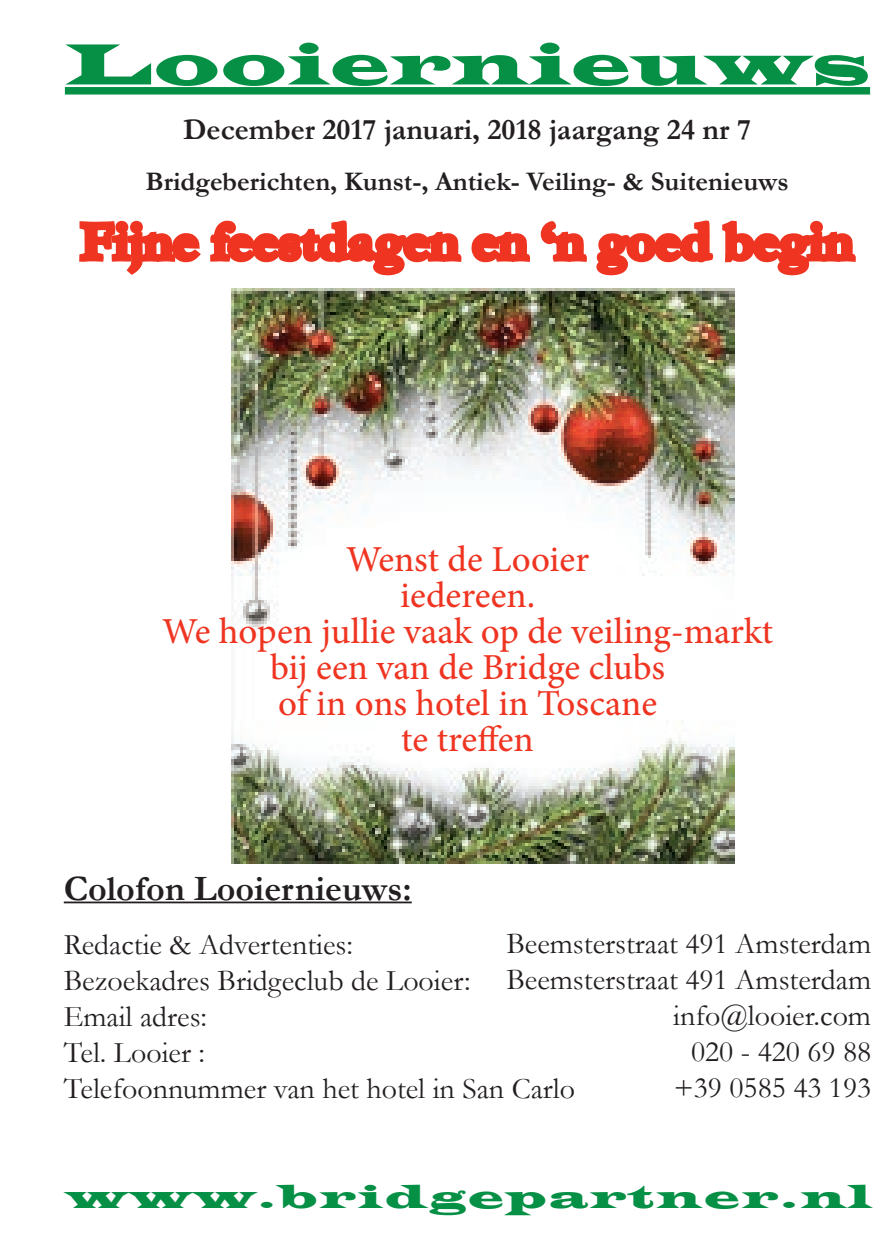
<style>
.page{position:relative;width:893px;height:1259px;background:#fff}
.page>*{position:absolute;margin:0;border:0;box-sizing:border-box;transform-origin:0 0}
.t1{font:60px "Latin Wide";letter-spacing:.03em;color:#069046;scale:1.1 1}
.t2{font:36px/36px "Adobe Hebrew";color:#ef3522;text-align:center}
.t3{font:700 36px "Garamond";color:#231f20}
.t4{font:33px "Latin Wide";letter-spacing:.07em;color:#069046;scale:1.2 1}
.t5{font:30px/36px "Garamond";color:#231f20}
.t6{font:700 30px "Garamond";color:#231f20}
.t7{font:700 27px "Garamond";color:#231f20}
</style>
<div class="page">
<div style="left:65px;top:87px;width:805px;height:8px;background:#069046"></div>
<svg style="left:79px;top:220px;width:777px;height:120px"></svg>
<hr style="left:64px;top:901px;width:348px;height:2px;background:#231f20">
<img style="left:232px;top:289px;width:503px;height:575px">
<h1 class="t1" style="left:65px;top:27px;width:733px">Looiernieuws</h1>
<p class="t6" style="left:183px;top:111px;width:569px">December 2017 januari, 2018 jaargang 24 nr 7</p>
<p class="t7" style="left:145px;top:165px;width:645px">Bridgeberichten, Kunst-, Antiek- Veiling- &amp; Suitenieuws</p>
<p class="t2" style="left:162px;top:542px;width:612px">Wenst de Looier<br>iedereen.<br>We hopen jullie vaak op de veiling-markt bij een van de Bridge clubs<br>of in ons hotel in Toscane<br>te treffen</p>
<p class="t3" style="left:64px;top:867px;width:349px">Colofon Looiernieuws:</p>
<p class="t5" style="left:64px;top:926px;width:513px">Redactie &amp; Advertenties:<br>Bezoekadres Bridgeclub de Looier:<br>Email adres:<br>Tel. Looier :<br>Telefoonnummer van het hotel in San Carlo</p>
<p class="t5" style="left:506px;top:925px;width:366px;text-align:right">Beemsterstraat 491 Amsterdam<br>Beemsterstraat 491 Amsterdam info@looier.com<br>020 - 420 69 88<br>+39 0585 43 193</p>
<p class="t4" style="left:66px;top:1176px;width:673px">www.bridgepartner.nl</p>
</div>
